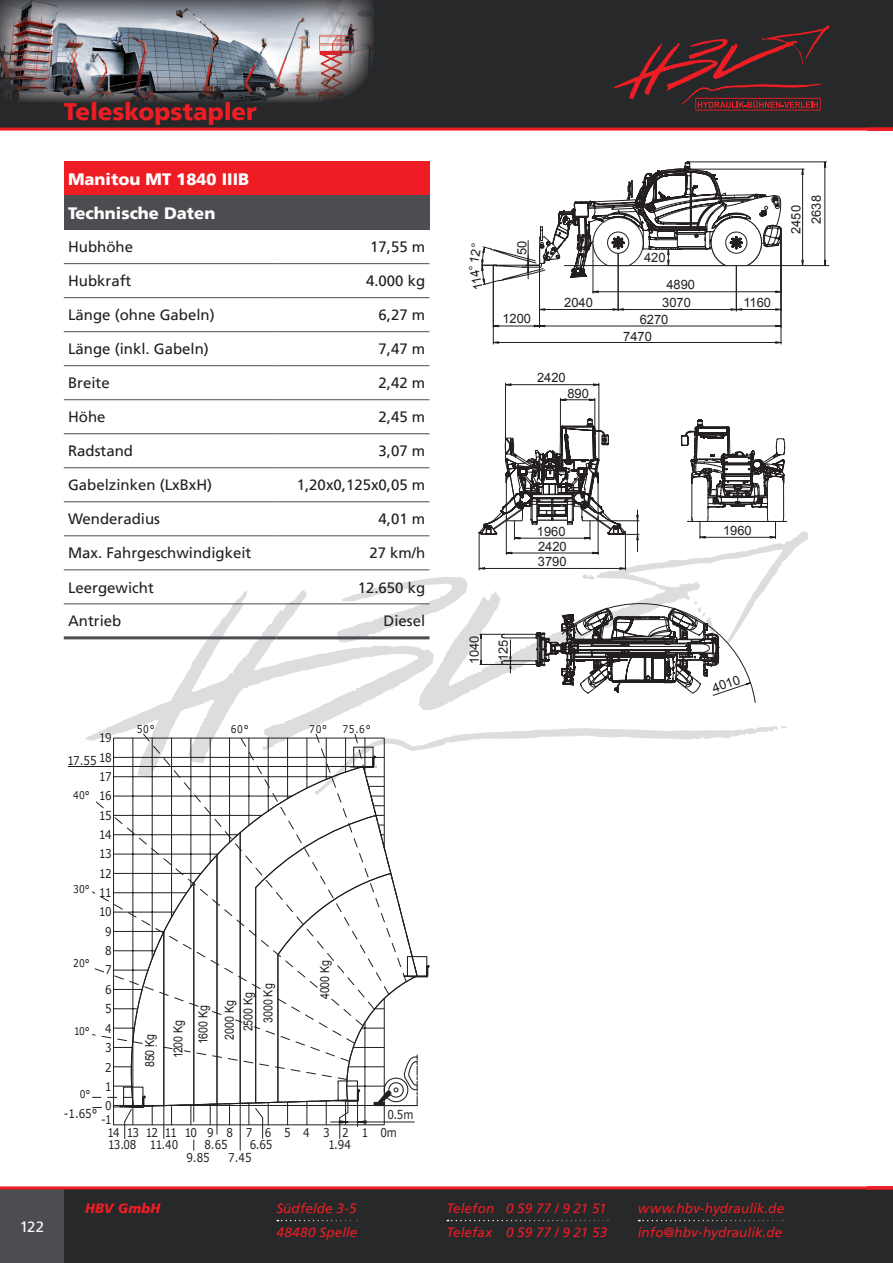
<style>
.page{position:relative;width:893px;height:1263px;background:#fff}
.page>*{position:absolute;margin:0;border:0;box-sizing:border-box;transform-origin:0 0}
.t1{font:900 24px "Frutiger LT";letter-spacing:-.005em;color:#ee1d23}
.t2{font:900 16.5px/34px "Frutiger LT";color:#fff}
.t3{font:15px "Frutiger LT";color:#231f20}
.t4{font:15px "Frutiger LT";color:#fff}
.t5{font:italic 13.5px/24px "Frutiger LT";letter-spacing:.005em;color:#ee1d23}
.t6{font:italic 900 13.5px "Frutiger LT";letter-spacing:.01em;color:#ee1d23}
.t7{font:12.9px/17.1px "Arial";color:#231f20}
.t8{font:12.45px/20px "Arial";color:#231f20;scale:.85 1}
.t9{font:12.15px/19.4px "Verdana";letter-spacing:-.08em;color:#231f20;text-align:right;scale:.85 1}
.t10{font:12.15px/18px "Verdana";letter-spacing:.01em;color:#231f20;scale:.85 1}
.t11{font:10.65px "Verdana";letter-spacing:.04em;color:#231f20;scale:.85 1}
</style>
<div class="page">
<div style="left:64px;top:1189px;width:829px;height:74px;background:#26282a"></div>
<div style="left:0;top:1189px;width:64px;height:74px;background:#4b4d50"></div>
<div style="left:0;top:0;width:893px;height:128px;background:#26282a"></div>
<svg style="left:614px;top:26px;width:215px;height:85px"></svg>
<svg style="left:370px;top:580px;width:48px;height:10px"></svg>
<svg style="left:418px;top:531px;width:390px;height:178px"></svg>
<svg style="left:85px;top:590px;width:349px;height:151px"></svg>
<hr style="left:0;top:1186px;width:893px;height:3px;background:#ee1d23">
<svg style="left:277px;top:1220px;width:80px;height:1px"></svg>
<svg style="left:447px;top:1220px;width:161px;height:1px"></svg>
<svg style="left:639px;top:1220px;width:144px;height:1px"></svg>
<hr style="left:0;top:128px;width:893px;height:3px;background:#ee1d23">
<img style="left:0;top:0;width:374px;height:102px">
<div style="left:64px;top:162px;width:365px;height:34px;background:#ee1d23"></div>
<div style="left:64px;top:196px;width:365px;height:34px;background:#4b4d50"></div>
<hr style="left:64px;top:263px;width:212px;height:1px;background:#4b4d50">
<hr style="left:276px;top:263px;width:153px;height:1px;background:#4b4d50">
<hr style="left:64px;top:297px;width:212px;height:1px;background:#4b4d50">
<hr style="left:276px;top:297px;width:153px;height:1px;background:#4b4d50">
<hr style="left:64px;top:331px;width:212px;height:1px;background:#4b4d50">
<hr style="left:276px;top:331px;width:153px;height:1px;background:#4b4d50">
<hr style="left:64px;top:365px;width:212px;height:1px;background:#4b4d50">
<hr style="left:276px;top:365px;width:153px;height:1px;background:#4b4d50">
<hr style="left:64px;top:399px;width:212px;height:1px;background:#4b4d50">
<hr style="left:276px;top:399px;width:153px;height:1px;background:#4b4d50">
<hr style="left:64px;top:433px;width:212px;height:1px;background:#4b4d50">
<hr style="left:276px;top:433px;width:153px;height:1px;background:#4b4d50">
<hr style="left:64px;top:467px;width:212px;height:1px;background:#4b4d50">
<hr style="left:276px;top:467px;width:153px;height:1px;background:#4b4d50">
<hr style="left:64px;top:501px;width:212px;height:1px;background:#4b4d50">
<hr style="left:276px;top:501px;width:153px;height:1px;background:#4b4d50">
<hr style="left:64px;top:535px;width:212px;height:1px;background:#4b4d50">
<hr style="left:276px;top:535px;width:153px;height:1px;background:#4b4d50">
<hr style="left:64px;top:569px;width:212px;height:1px;background:#4b4d50">
<hr style="left:276px;top:569px;width:153px;height:1px;background:#4b4d50">
<hr style="left:64px;top:636px;width:212px;height:3px;background:#4b4d50">
<hr style="left:276px;top:636px;width:153px;height:3px;background:#4b4d50">
<hr style="left:64px;top:603px;width:212px;height:1px;background:#4b4d50">
<hr style="left:276px;top:603px;width:153px;height:1px;background:#4b4d50">
<svg style="left:113px;top:737px;width:7px;height:388px"></svg>
<hr style="left:68px;top:766px;width:295px;height:1px;background:#231f20">
<svg style="left:120px;top:726px;width:668px;height:424px"></svg>
<hr style="left:747px;top:265px;width:82px;height:1px;background:#231f20">
<hr style="left:493px;top:342px;width:288px;height:1px;background:#231f20">
<hr style="left:781px;top:231px;width:1px;height:113px;background:#231f20">
<hr style="left:493px;top:266px;width:1px;height:78px;background:#231f20">
<svg style="left:775px;top:341px;width:7px;height:3px"></svg>
<svg style="left:492px;top:341px;width:7px;height:3px"></svg>
<hr style="left:493px;top:326px;width:46px;height:1px;background:#231f20">
<hr style="left:539px;top:326px;width:242px;height:1px;background:#231f20">
<hr style="left:539px;top:264px;width:1px;height:64px;background:#231f20">
<svg style="left:533px;top:325px;width:12px;height:2px"></svg>
<hr style="left:539px;top:309px;width:79px;height:1px;background:#231f20">
<hr style="left:618px;top:309px;width:118px;height:1px;background:#231f20">
<hr style="left:618px;top:243px;width:1px;height:68px;background:#231f20">
<svg style="left:612px;top:308px;width:12px;height:3px"></svg>
<hr style="left:736px;top:309px;width:45px;height:1px;background:#231f20">
<hr style="left:736px;top:243px;width:1px;height:68px;background:#231f20">
<svg style="left:775px;top:308px;width:7px;height:3px"></svg>
<svg style="left:730px;top:308px;width:12px;height:3px"></svg>
<hr style="left:687px;top:162px;width:140px;height:1px;background:#231f20">
<svg style="left:475px;top:382px;width:312px;height:321px"></svg>
<svg style="left:481px;top:162px;width:345px;height:131px"></svg>
<p class="t4" style="left:20px;top:1218px;width:26px">122</p>
<h1 class="t1" style="left:64px;top:97px;width:195px">Teleskopstapler</h1>
<p class="t2" style="left:68px;top:162px;width:183px">Manitou MT 1840 IIIB<br>Technische Daten</p>
<p class="t3" style="left:68px;top:238px;width:66px">Hubhöhe</p>
<p class="t3" style="left:370px;top:238px;width:57px">17,55 m</p>
<p class="t3" style="left:68px;top:272px;width:65px">Hubkraft</p>
<p class="t3" style="left:366px;top:272px;width:61px">4.000 kg</p>
<p class="t3" style="left:68px;top:306px;width:148px">Länge (ohne Gabeln)</p>
<p class="t3" style="left:379px;top:306px;width:48px">6,27 m</p>
<p class="t3" style="left:68px;top:340px;width:142px">Länge (inkl. Gabeln)</p>
<p class="t3" style="left:379px;top:340px;width:48px">7,47 m</p>
<p class="t3" style="left:68px;top:374px;width:43px">Breite</p>
<p class="t3" style="left:379px;top:374px;width:48px">2,42 m</p>
<p class="t3" style="left:68px;top:408px;width:39px">Höhe</p>
<p class="t3" style="left:379px;top:408px;width:48px">2,45 m</p>
<p class="t3" style="left:68px;top:442px;width:67px">Radstand</p>
<p class="t3" style="left:379px;top:442px;width:48px">3,07 m</p>
<p class="t3" style="left:68px;top:476px;width:146px">Gabelzinken (LxBxH)</p>
<p class="t3" style="left:297px;top:476px;width:130px">1,20x0,125x0,05 m</p>
<p class="t3" style="left:68px;top:510px;width:94px">Wenderadius</p>
<p class="t3" style="left:379px;top:510px;width:48px">4,01 m</p>
<p class="t3" style="left:68px;top:544px;width:185px">Max. Fahrgeschwindigkeit</p>
<p class="t3" style="left:369px;top:544px;width:57px">27 km/h</p>
<p class="t3" style="left:68px;top:578px;width:87px">Leergewicht</p>
<p class="t3" style="left:358px;top:578px;width:69px">12.650 kg</p>
<p class="t3" style="left:68px;top:612px;width:55px">Antrieb</p>
<p class="t3" style="left:384px;top:612px;width:43px">Diesel</p>
<p class="t11" style="left:137px;top:721px;width:23px">50°</p>
<p class="t11" style="left:231px;top:721px;width:23px">60°</p>
<p class="t11" style="left:309px;top:721px;width:23px">70°</p>
<p class="t11" style="left:342px;top:721px;width:35px">75.6°</p>
<p class="t9" style="left:67px;top:726px;width:53px;line-height:22.8px">19<br>17.55 18</p>
<p class="t9" style="left:99px;top:767px;width:16px;text-align:center">17<br>16<br>15<br>14<br>13<br>12<br>11<br>10<br>9<br>8<br>7<br>6<br>5<br>4<br>3<br>2<br>1<br>0</p>
<p class="t9" style="left:101px;top:1110px;width:14px">-1</p>
<p class="t11" style="left:73px;top:787px;width:21px">40°</p>
<p class="t11" style="left:73px;top:881px;width:21px">30°</p>
<p class="t11" style="left:73px;top:956px;width:21px">20°</p>
<p class="t8" style="left:315px;top:999px;width:48px;rotate:-90deg">4000 Kg</p>
<p class="t8" style="left:238px;top:1023px;width:48px;text-indent:-8px;rotate:-90deg">2500 Kg<br>3000 Kg</p>
<p class="t8" style="left:193px;top:1044px;width:47px;rotate:-90deg">1600 Kg</p>
<p class="t8" style="left:220px;top:1040px;width:48px;rotate:-90deg">2000 Kg</p>
<p class="t8" style="left:168px;top:1058px;width:47px;rotate:-90deg">1200 Kg</p>
<p class="t11" style="left:74px;top:1023px;width:20px">10°</p>
<p class="t8" style="left:140px;top:1067px;width:41px;rotate:-90deg">850 Kg</p>
<p class="t11" style="left:80px;top:1087px;width:14px">0°</p>
<p class="t9" style="left:64px;top:1104px;width:41px">-1.65°</p>
<p class="t10" style="left:108px;top:1105px;width:361px;text-indent:280px">0.5m<br>14131211109 8 7 6 5 4 3 2 1 0m</p>
<p class="t9" style="left:108px;top:1135px;width:84px">13.08 11.40</p>
<p class="t9" style="left:204px;top:1135px;width:29px">8.65</p>
<p class="t9" style="left:250px;top:1135px;width:28px">6.65</p>
<p class="t9" style="left:328px;top:1135px;width:28px">1.94</p>
<p class="t9" style="left:186px;top:1147px;width:29px">9.85</p>
<p class="t9" style="left:228px;top:1147px;width:29px">7.45</p>
<p class="t7" style="left:470px;top:291px;width:27px;rotate:-102deg">114°</p>
<p class="t7" style="left:514px;top:255px;width:16px;rotate:-90deg">50</p>
<p class="t7" style="left:502px;top:310px;width:30px">1200</p>
<p class="t7" style="left:644px;top:249px;width:23px">420</p>
<p class="t7" style="left:666px;top:276px;width:30px">4890</p>
<p class="t7" style="left:564px;top:294px;width:30px">2040</p>
<p class="t7" style="left:662px;top:294px;width:30px">3070</p>
<p class="t7" style="left:743px;top:294px;width:29px">1160</p>
<p class="t7" style="left:623px;top:311px;width:47px;text-indent:16px">6270<br>7470</p>
<p class="t7" style="left:537px;top:369px;width:30px">2420</p>
<p class="t7" style="left:567px;top:385px;width:23px">890</p>
<p class="t7" style="left:788px;top:234px;width:30px;rotate:-90deg">2450</p>
<p class="t7" style="left:808px;top:224px;width:30px;rotate:-90deg">2638</p>
<p class="t7" style="left:466px;top:664px;width:30px;rotate:-90deg">1040</p>
<p class="t7" style="left:495px;top:661px;width:23px;rotate:-90deg">125</p>
<p class="t7" style="left:537px;top:523px;width:30px">1960</p>
<p class="t7" style="left:723px;top:522px;width:30px">1960</p>
<p class="t7" style="left:538px;top:539px;width:30px;line-height:15.6px">2420<br>3790</p>
<p class="t7" style="left:710px;top:680px;width:30px;rotate:-19deg">4010</p>
<p class="t5" style="left:276px;top:1196px;width:83px">Südfelde 3-5<br>48480 Spelle</p>
<p class="t5" style="left:446px;top:1196px;width:162px">Telefon 0 59 77 / 9 21 51<br>Telefax 0 59 77 / 9 21 53</p>
<p class="t6" style="left:85px;top:1200px;width:77px">HBV GmbH</p>
<p class="t5" style="left:638px;top:1196px;width:148px">www.hbv-hydraulik.de info@hbv-hydraulik.de</p>
</div>
